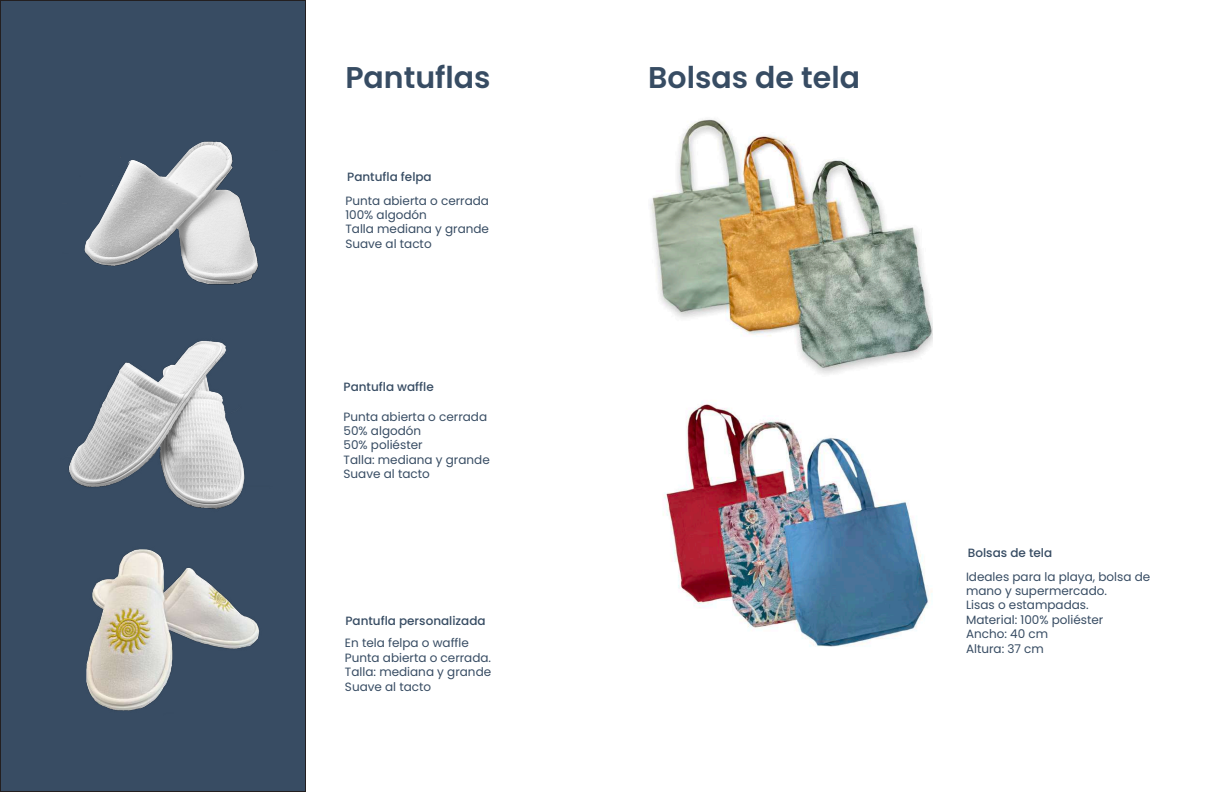
<style>
.page{position:relative;width:1224px;height:792px;background:#fff}
.page>*{position:absolute;margin:0;border:0;box-sizing:border-box;transform-origin:0 0}
.t1{font:600 30px "Poppins";color:#374c63}
.t2{font:12px/14.4px "Poppins";color:#374c63}
.t3{font:500 12px "Poppins";color:#374c63}
</style>
<div class="page">
<div style="left:0;top:1px;width:305px;height:791px;background:#384c63"></div>
<img style="left:84px;top:141px;width:175px;height:144px">
<img style="left:68px;top:341px;width:177px;height:168px">
<img style="left:86px;top:549px;width:174px;height:162px">
<img style="left:650px;top:119px;width:282px;height:255px">
<img style="left:663px;top:402px;width:269px;height:245px">
<h1 class="t1" style="left:345px;top:60px;width:147px">Pantuflas</h1>
<p class="t3" style="left:347px;top:169px;width:86px">Pantufla felpa</p>
<p class="t2" style="left:345px;top:193px;width:145px">Punta abierta o cerrada<br>100% algodón<br>Talla mediana y grande<br>Suave al tacto</p>
<p class="t3" style="left:344px;top:379px;width:92px">Pantufla waffle</p>
<p class="t2" style="left:344px;top:409px;width:148px">Punta abierta o cerrada<br>50% algodón<br>50% poliéster<br>Talla: mediana y grande<br>Suave al tacto</p>
<p class="t3" style="left:345px;top:613px;width:142px">Pantufla personalizada</p>
<p class="t2" style="left:345px;top:636px;width:148px">En tela felpa o waffle<br>Punta abierta o cerrada.<br>Talla: mediana y grande<br>Suave al tacto</p>
<h1 class="t1" style="left:648px;top:60px;width:213px">Bolsas de tela</h1>
<p class="t3" style="left:968px;top:545px;width:86px">Bolsas de tela</p>
<p class="t2" style="left:966px;top:569px;width:186px">Ideales para la playa, bolsa de mano y supermercado.<br>Lisas o estampadas.<br>Material: 100% poliéster<br>Ancho: 40 cm<br>Altura: 37 cm</p>
</div>
